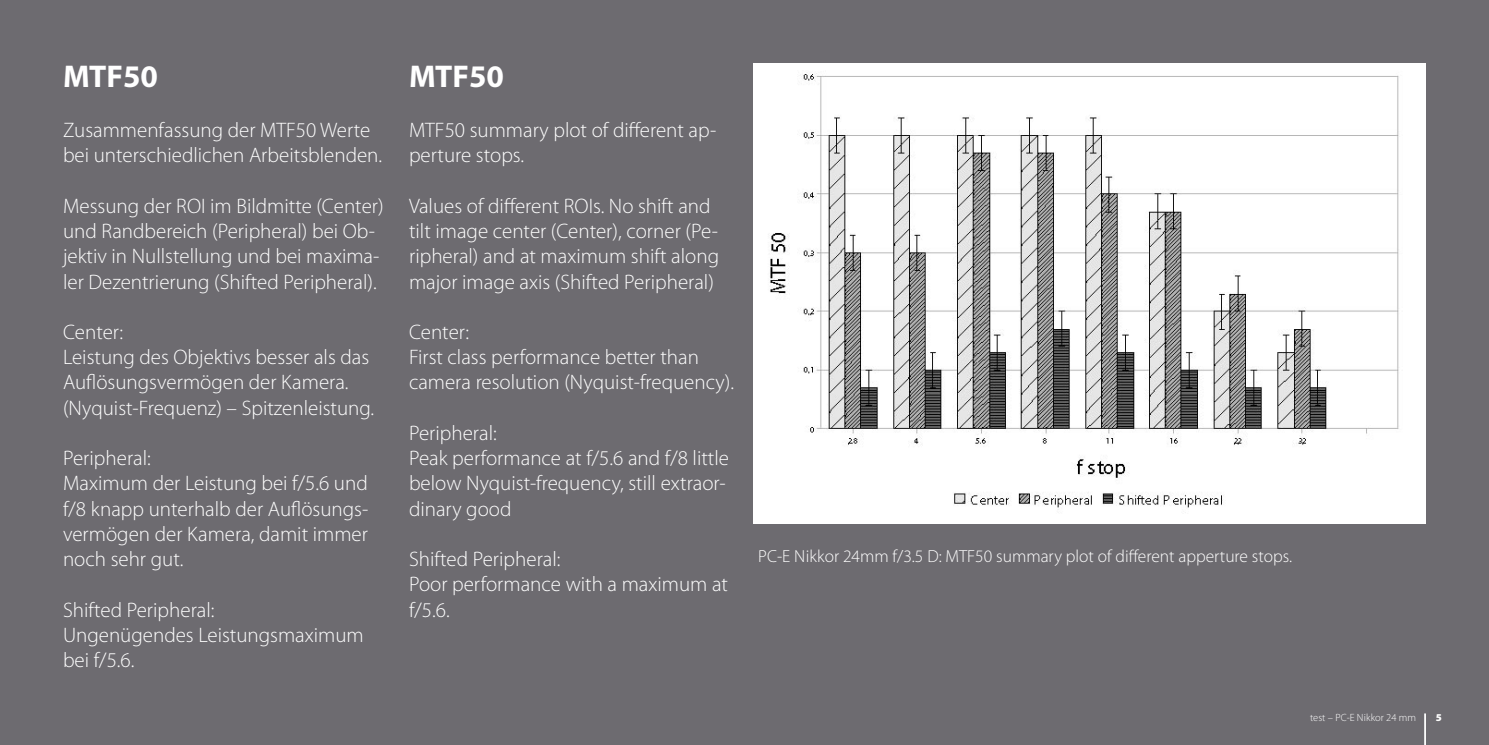
<style>
.page{position:relative;width:1489px;height:745px;background:#fff}
.page>*{position:absolute;margin:0;border:0;box-sizing:border-box;transform-origin:0 0}
.t1{font:700 31.5px "Myriad Pro";color:#fff}
.t2{font:300 21px/25.2px "Myriad Pro";color:#fff}
.t3{font:300 17.5px "Myriad Pro";color:#fff}
.t4{font:300 10.5px "Myriad Pro";color:#fff}
.t5{font:900 10.5px "Myriad Pro";color:#fff}
</style>
<div class="page">
<div style="left:0;top:0;width:1488px;height:744px;background:#6d6b70"></div>
<hr style="left:1423px;top:713px;width:2px;height:31px;background:#fff">
<img style="left:754px;top:63px;width:671px;height:460px">
<p class="t1" style="left:63px;top:58px;width:97px">MTF50</p>
<p class="t2" style="left:63px;top:118px;width:321px">Zusammenfassung der MTF50 Werte bei unterschiedlichen Arbeitsblenden.</p>
<p class="t2" style="left:63px;top:193px;width:322px">Messung der ROI im Bildmitte (Center) und Randbereich (Peripheral) bei Ob&shy;jektiv in Nullstellung und bei maxima&shy;ler Dezentrierung (Shifted Peripheral).</p>
<p class="t2" style="left:63px;top:319px;width:62px">Center:</p>
<p class="t2" style="left:63px;top:345px;width:308px">Leistung des Objektivs besser als das<br>Auflösungsvermögen der Kamera.</p>
<p class="t2" style="left:63px;top:395px;width:313px">(Nyquist-Frequenz) – Spitzenleistung.</p>
<p class="t2" style="left:63px;top:445px;width:89px">Peripheral:</p>
<p class="t2" style="left:63px;top:471px;width:307px;text-align:justify">Maximum der Leistung bei f/5.6 und f/8 knapp unterhalb der Auflösungs&shy;vermögen der Kamera, damit immer noch sehr gut.</p>
<p class="t2" style="left:63px;top:597px;width:153px">Shifted Peripheral:</p>
<p class="t2" style="left:63px;top:622px;width:302px">Ungenügendes Leistungsmaximum bei f/5.6.</p>
<p class="t1" style="left:409px;top:58px;width:97px">MTF50</p>
<p class="t2" style="left:409px;top:118px;width:309px">MTF50 summary plot of different ap&shy;perture stops.</p>
<p class="t2" style="left:409px;top:193px;width:311px">Values of different ROIs. No shift and tilt image center (Center), corner (Pe&shy;ripheral) and at maximum shift along major image axis (Shifted Peripheral)</p>
<p class="t2" style="left:409px;top:319px;width:62px">Center:</p>
<p class="t2" style="left:409px;top:345px;width:326px">First class performance better than camera resolution (Nyquist-frequency).</p>
<p class="t2" style="left:409px;top:420px;width:89px">Peripheral:</p>
<p class="t2" style="left:409px;top:445px;width:321px">Peak performance at f/5.6 and f/8 little below Nyquist-frequency, still extraor&shy;dinary good</p>
<p class="t2" style="left:409px;top:546px;width:153px">Shifted Peripheral:</p>
<p class="t2" style="left:409px;top:571px;width:320px">Poor performance with a maximum at f/5.6.</p>
<p class="t3" style="left:758px;top:545px;width:535px">PC-E Nikkor 24mm f/3.5 D: MTF50 summary plot of different apperture stops.</p>
<p class="t4" style="left:1309px;top:711px;width:107px">test – PC-E Nikkor 24 mm</p>
<p class="t5" style="left:1435px;top:711px;width:8px">5</p>
</div>
